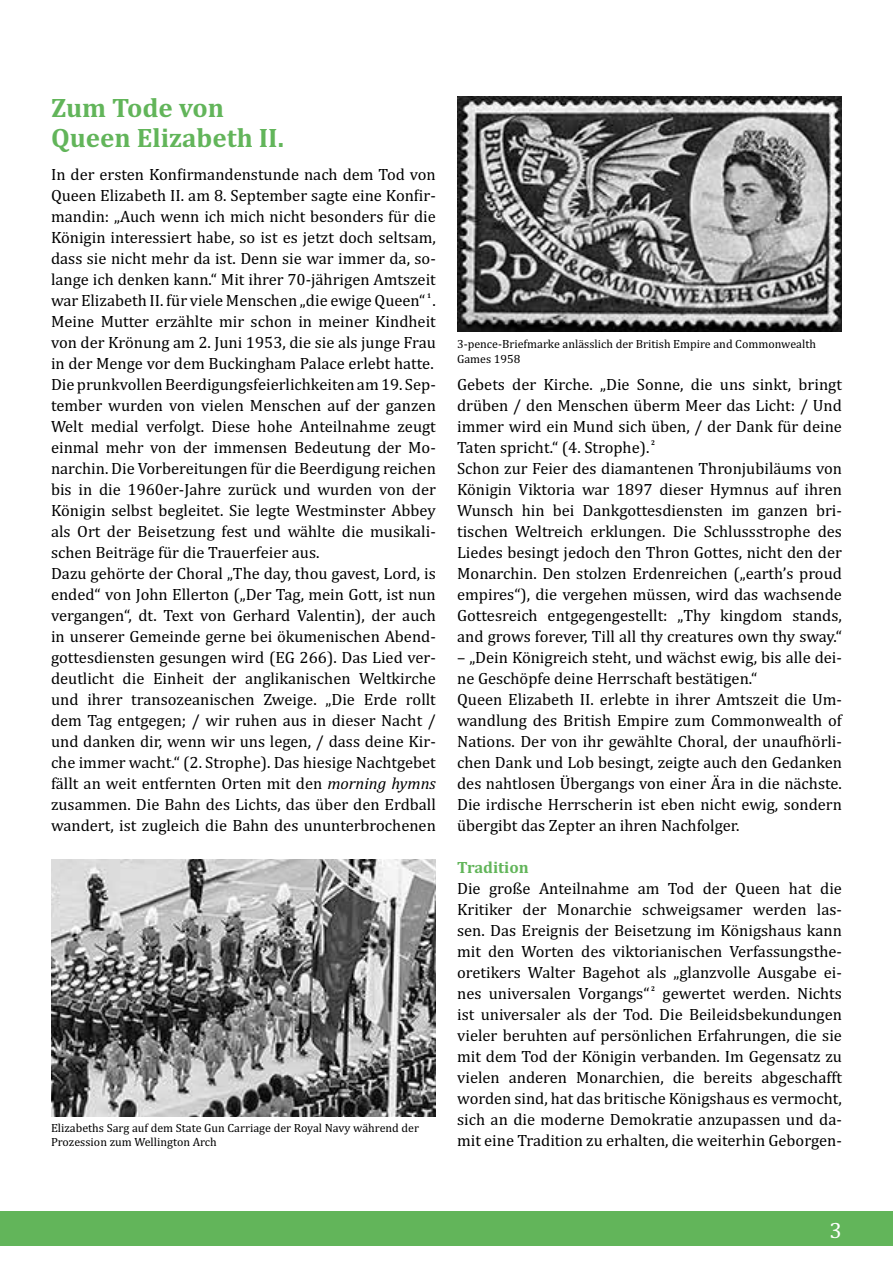
<style>
.page{position:relative;width:893px;height:1263px;background:#fff}
.page>*{position:absolute;margin:0;border:0;box-sizing:border-box;transform-origin:0 0}
.t1{font:700 27px/30px "Cambria";color:#62b55a}
.t2{font:22.5px "Cambria";color:#fff}
.t3{font:16.5px/21px "Cambria";color:#000;text-align:justify}
.t4{font:700 16.5px "Cambria";color:#62b55a}
.t5{font:12px/14.4px "Cambria";color:#000}
.t6{font:700 7.05px "Cambria";color:#000;scale:.96 1}
.s1{font-style:italic}
</style>
<div class="page">
<div style="left:0;top:1212px;width:893px;height:34px;background:#62b55a"></div>
<img style="left:457px;top:96px;width:385px;height:235px">
<img style="left:51px;top:860px;width:385px;height:256px">
<h1 class="t1" style="left:51px;top:92px;width:234px">Zum Tode von<br>Queen Elizabeth II.</h1>
<p class="t3" style="left:51px;top:164px;width:386px">In der ersten Konfirmandenstunde nach dem Tod von Queen Elizabeth II. am 8. September sagte eine Konfir&shy;mandin: „Auch wenn ich mich nicht besonders für die Königin interessiert habe, so ist es jetzt doch seltsam, dass sie nicht mehr da ist. Denn sie war immer da, so&shy;lange ich denken kann.“ Mit ihrer 70-jährigen Amtszeit war Elizabeth II. für viele Menschen „die ewige Queen“ .</p>
<p class="t6" style="left:427px;top:290px;width:6px">1</p>
<p class="t3" style="left:51px;top:311px;width:386px;text-align:left">Meine Mutter erzählte mir schon in meiner Kindheit von der Krönung am 2. Juni 1953, die sie als junge Frau in der Menge vor dem Buckingham Palace erlebt hatte.<br>Die prunkvollen Beerdigungsfeierlichkeiten am 19. Sep&shy;tember wurden von vielen Menschen auf der ganzen Welt medial verfolgt. Diese hohe Anteilnahme zeugt einmal mehr von der immensen Bedeutung der Mo&shy;narchin. Die Vorbereitungen für die Beerdigung reichen bis in die 1960er-Jahre zurück und wurden von der Königin selbst begleitet. Sie legte Westminster Abbey als Ort der Beisetzung fest und wählte die musikali&shy;schen Beiträge für die Trauerfeier aus.<br>Dazu gehörte der Choral „The day, thou gavest, Lord, is ended“ von John Ellerton („Der Tag, mein Gott, ist nun vergangen“, dt. Text von Gerhard Valentin), der auch in unserer Gemeinde gerne bei ökumenischen Abend&shy;gottesdiensten gesungen wird (EG 266). Das Lied ver&shy;deutlicht die Einheit der anglikanischen Weltkirche und ihrer transozeanischen Zweige. „Die Erde rollt dem Tag entgegen; / wir ruhen aus in dieser Nacht / und danken dir, wenn wir uns legen, / dass deine Kir&shy;che immer wacht.“ (2. Strophe). Das hiesige Nachtgebet fällt an weit entfernten Orten mit den <span class="s1">morning hymns </span>zusammen. Die Bahn des Lichts, das über den Erdball wandert, ist zugleich die Bahn des ununterbrochenen</p>
<p class="t5" style="left:51px;top:1120px;width:369px">Elizabeths Sarg auf dem State Gun Carriage der Royal Navy während der<br>Prozession zum Wellington Arch</p>
<p class="t5" style="left:457px;top:337px;width:360px">3-pence-Briefmarke anlässlich der British Empire and Commonwealth<br>Games 1958</p>
<p class="t3" style="left:457px;top:374px;width:386px">Gebets der Kirche. „Die Sonne, die uns sinkt, bringt drüben / den Menschen überm Meer das Licht: / Und immer wird ein Mund sich üben, / der Dank für deine Taten spricht.“ (4. Strophe).</p>
<p class="t6" style="left:651px;top:437px;width:6px">2</p>
<p class="t3" style="left:457px;top:458px;width:386px">Schon zur Feier des diamantenen Thronjubiläums von Königin Viktoria war 1897 dieser Hymnus auf ihren Wunsch hin bei Dankgottesdiensten im ganzen bri&shy;tischen Weltreich erklungen. Die Schlussstrophe des Liedes besingt jedoch den Thron Gottes, nicht den der Monarchin. Den stolzen Erdenreichen („earth’s proud empires“), die vergehen müssen, wird das wachsende Gottesreich entgegengestellt: „Thy kingdom stands, and grows forever, Till all thy creatures own thy sway.“</p>
<p class="t3" style="left:457px;top:647px;width:386px;text-align:left">– „Dein Königreich steht, und wächst ewig, bis alle dei&shy;ne Geschöpfe deine Herrschaft bestätigen.“<br>Queen Elizabeth II. erlebte in ihrer Amtszeit die Um&shy;wandlung des British Empire zum Commonwealth of Nations. Der von ihr gewählte Choral, der unaufhörli&shy;chen Dank und Lob besingt, zeigte auch den Gedanken des nahtlosen Übergangs von einer Ära in die nächste.<br>Die irdische Herrscherin ist eben nicht ewig, sondern übergibt das Zepter an ihren Nachfolger.</p>
<p class="t4" style="left:457px;top:856px;width:73px">Tradition</p>
<p class="t3" style="left:457px;top:878px;width:386px">Die große Anteilnahme am Tod der Queen hat die Kritiker der Monarchie schweigsamer werden las&shy;sen. Das Ereignis der Beisetzung im Königshaus kann mit den Worten des viktorianischen Verfassungsthe&shy;oretikers Walter Bagehot als „glanzvolle Ausgabe ei&shy;nes universalen Vorgangs“</p>
<p class="t6" style="left:651px;top:983px;width:6px">2</p>
<p class="t3" style="left:457px;top:983px;width:386px;text-indent:205px">gewertet werden. Nichts ist universaler als der Tod. Die Beileidsbekundungen vieler beruhten auf persönlichen Erfahrungen, die sie mit dem Tod der Königin verbanden. Im Gegensatz zu vielen anderen Monarchien, die bereits abgeschafft worden sind, hat das britische Königshaus es vermocht, sich an die moderne Demokratie anzupassen und da&shy;mit eine Tradition zu erhalten, die weiterhin Geborgen-</p>
<h2 class="t2" style="left:829px;top:1217px;width:14px">3</h2>
</div>
